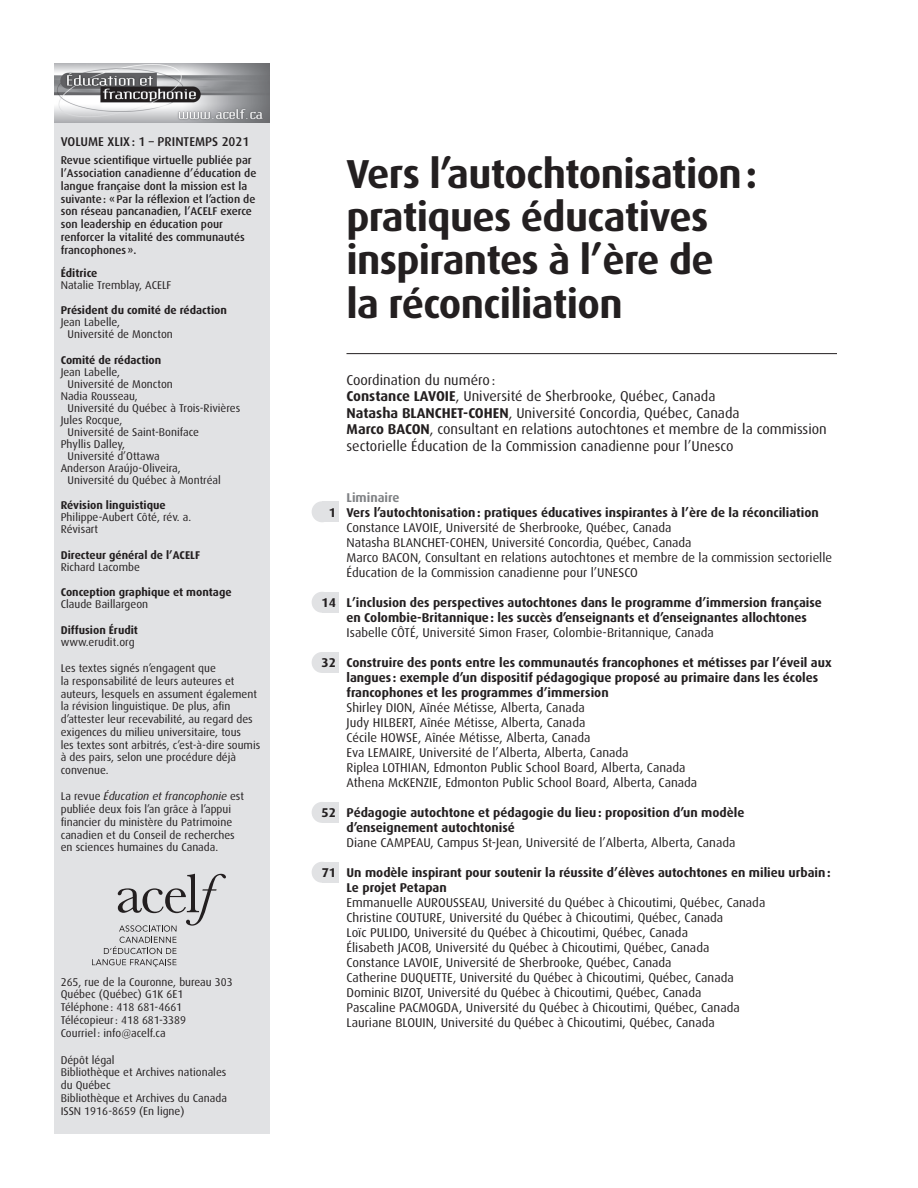
<style>
.page{position:relative;width:918px;height:1188px;background:#fff}
.page>*{position:absolute;margin:0;border:0;box-sizing:border-box;transform-origin:0 0}
.t1{font:700 40.5px/43.5px "Dax";letter-spacing:-.015em;color:#231f20}
.t2{font:14.25px/16.5px "Dax";color:#231f20}
.t3{font:12.75px/15px "Dax";color:#231f20}
.t4{font:700 12.75px/15px "Dax";color:#231f20}
.t5{font:500 12.75px "Dax";color:#231f20}
.t6{font:700 12.75px "Dax";color:#808285}
.t7{font:11.25px/12.8px "Dax";color:#231f20}
.t8{font:500 11.25px/12.9px "Dax";color:#231f20}
.t9{font:700 11.25px "Dax";color:#231f20}
.s1{font-style:italic}
.s2{font-weight:700}
</style>
<div class="page">
<div style="left:54px;top:63px;width:216px;height:1071px;background:#e1e2e4"></div>
<img style="left:54px;top:63px;width:216px;height:60px">
<svg style="left:92px;top:874px;width:134px;height:93px"></svg>
<div style="left:312px;top:501px;width:21px;height:21px;background:#e1e2e4;border-radius:50%"></div>
<div style="left:322px;top:501px;width:17px;height:21px;background:#e1e2e4"></div>
<div style="left:312px;top:592px;width:21px;height:21px;background:#e1e2e4;border-radius:50%"></div>
<div style="left:322px;top:592px;width:17px;height:21px;background:#e1e2e4"></div>
<div style="left:312px;top:652px;width:21px;height:21px;background:#e1e2e4;border-radius:50%"></div>
<div style="left:322px;top:652px;width:17px;height:21px;background:#e1e2e4"></div>
<div style="left:312px;top:802px;width:21px;height:21px;background:#e1e2e4;border-radius:50%"></div>
<div style="left:322px;top:802px;width:17px;height:21px;background:#e1e2e4"></div>
<div style="left:312px;top:862px;width:21px;height:21px;background:#e1e2e4;border-radius:50%"></div>
<div style="left:322px;top:862px;width:17px;height:21px;background:#e1e2e4"></div>
<hr style="left:346px;top:353px;width:491px;height:1px;background:#231f20">
<p class="t5" style="left:61px;top:134px;width:190px">VOLUME XLIX: 1 – PRINTEMPS 2021</p>
<p class="t8" style="left:61px;top:154px;width:197px">Revue scientifique virtuelle publiée par l’Association canadienne d’éducation de langue française dont la mission est la suivante: «Par la réflexion et l’action de son réseau pancanadien, l’ACELF exerce son leadership en éducation pour renforcer la vitalité des communautés francophones».</p>
<p class="t9" style="left:61px;top:267px;width:38px">Éditrice</p>
<p class="t7" style="left:61px;top:279px;width:112px">Natalie Tremblay, ACELF</p>
<p class="t9" style="left:61px;top:304px;width:168px">Président du comité de rédaction</p>
<p class="t7" style="left:67px;top:317px;width:107px;line-height:12px;text-indent:-7px">Jean Labelle,<br>Université de Moncton</p>
<p class="t9" style="left:61px;top:354px;width:102px">Comité de rédaction</p>
<p class="t7" style="left:61px;top:366px;width:61px">Jean Labelle,</p>
<p class="t7" style="left:67px;top:378px;width:107px">Université de Moncton</p>
<p class="t7" style="left:61px;top:390px;width:79px">Nadia Rousseau,</p>
<p class="t7" style="left:67px;top:402px;width:174px">Université du Québec à Trois-Rivières</p>
<p class="t7" style="left:61px;top:414px;width:63px">Jules Rocque,</p>
<p class="t7" style="left:67px;top:426px;width:133px">Université de Saint-Boniface</p>
<p class="t7" style="left:61px;top:438px;width:66px">Phyllis Dalley,</p>
<p class="t7" style="left:67px;top:450px;width:94px">Université d’Ottawa</p>
<p class="t7" style="left:61px;top:462px;width:122px">Anderson Araújo-Oliveira,</p>
<p class="t7" style="left:67px;top:474px;width:155px">Université du Québec à Montréal</p>
<p class="t9" style="left:61px;top:499px;width:106px">Révision linguistique</p>
<p class="t7" style="left:61px;top:512px;width:132px;line-height:12px">Philippe-Aubert Côté, rév. a.<br>Révisart</p>
<p class="t9" style="left:61px;top:549px;width:141px">Directeur général de l’ACELF</p>
<p class="t7" style="left:61px;top:561px;width:81px">Richard Lacombe</p>
<p class="t9" style="left:61px;top:586px;width:172px">Conception graphique et montage</p>
<p class="t7" style="left:61px;top:598px;width:89px">Claude Baillargeon</p>
<p class="t9" style="left:61px;top:624px;width:79px">Diffusion Érudit</p>
<p class="t7" style="left:61px;top:636px;width:75px">www.erudit.org</p>
<p class="t7" style="left:61px;top:662px;width:201px">Les textes signés n’engagent que<br>la responsabilité de leurs auteures et auteurs, lesquels en assument également la révision linguistique. De plus, afin d’attester leur recevabilité, au regard des exigences du milieu universitaire, tous<br>les textes sont arbitrés, c’est-à-dire soumis à des pairs, selon une procédure déjà convenue.</p>
<p class="t7" style="left:61px;top:790px;width:185px">La revue <span class="s1">Éducation et francophonie</span> est publiée deux fois l’an grâce à l’appui financier du ministère du Patrimoine canadien et du Conseil de recherches en sciences humaines du Canada.</p>
<p class="t7" style="left:61px;top:975px;width:174px">265, rue de la Couronne, bureau 303<br>Québec (Québec) G1K 6E1<br>Téléphone: 418 681-4661<br>Télécopieur: 418 681-3389<br>Courriel : info@acelf.ca</p>
<p class="t7" style="left:61px;top:1053px;width:168px">Dépôt légal<br>Bibliothèque et Archives nationales du Québec<br>Bibliothèque et Archives du Canada<br>ISSN 1916-8659 (En ligne)</p>
<h1 class="t1" style="left:346px;top:152px;width:412px">Vers l’autochtonisation: pratiques éducatives inspirantes à l’ère de<br>la réconciliation</h1>
<p class="t2" style="left:346px;top:371px;width:482px">Coordination du numéro:<br><span class="s2">Constance LAVOIE</span>, Université de Sherbrooke, Québec, Canada<br><span class="s2">Natasha BLANCHET-COHEN</span>, Université Concordia, Québec, Canada<br><span class="s2">Marco BACON</span>, consultant en relations autochtones et membre de la commission sectorielle Éducation de la Commission canadienne pour l’Unesco</p>
<p class="t6" style="left:347px;top:490px;width:55px">Liminaire</p>
<p class="t4" style="left:329px;top:505px;width:492px">1 Vers l’autochtonisation: pratiques éducatives inspirantes à l’ère de la réconciliation</p>
<p class="t3" style="left:347px;top:520px;width:487px">Constance LAVOIE, Université de Sherbrooke, Québec, Canada<br>Natasha BLANCHET-COHEN, Université Concordia, Québec, Canada<br>Marco BACON, Consultant en relations autochtones et membre de la commission sectorielle Éducation de la Commission canadienne pour l’UNESCO</p>
<p class="t4" style="left:347px;top:595px;width:477px;text-indent:-25px">14 L’inclusion des perspectives autochtones dans le programme d’immersion française en Colombie-Britannique: les succès d’enseignants et d’enseignantes allochtones</p>
<p class="t3" style="left:347px;top:625px;width:369px">Isabelle CÔTÉ, Université Simon Fraser, Colombie-Britannique, Canada</p>
<p class="t4" style="left:347px;top:655px;width:487px;text-indent:-25px">32 Construire des ponts entre les communautés francophones et métisses par l’éveil aux langues : exemple d’un dispositif pédagogique proposé au primaire dans les écoles francophones et les programmes d’immersion</p>
<p class="t3" style="left:347px;top:700px;width:352px">Shirley DION, Aînée Métisse, Alberta, Canada<br>Judy HILBERT, Aînée Métisse, Alberta, Canada<br>Cécile HOWSE, Aînée Métisse, Alberta, Canada<br>Eva LEMAIRE, Université de l’Alberta, Alberta, Canada<br>Riplea LOTHIAN, Edmonton Public School Board, Alberta, Canada Athena McKENZIE, Edmonton Public School Board, Alberta, Canada</p>
<p class="t4" style="left:347px;top:805px;width:399px;text-indent:-25px">52 Pédagogie autochtone et pédagogie du lieu: proposition d’un modèle d’enseignement autochtonisé</p>
<p class="t3" style="left:347px;top:835px;width:390px">Diane CAMPEAU, Campus St-Jean, Université de l’Alberta, Alberta, Canada</p>
<p class="t4" style="left:347px;top:865px;width:486px;text-indent:-25px">71 Un modèle inspirant pour soutenir la réussite d’élèves autochtones en milieu urbain:<br>Le projet Petapan</p>
<p class="t3" style="left:347px;top:895px;width:420px">Emmanuelle AUROUSSEAU, Université du Québec à Chicoutimi, Québec, Canada Christine COUTURE, Université du Québec à Chicoutimi, Québec, Canada<br>Loïc PULIDO, Université du Québec à Chicoutimi, Québec, Canada<br>Élisabeth JACOB, Université du Québec à Chicoutimi, Québec, Canada Constance LAVOIE, Université de Sherbrooke, Québec, Canada<br>Catherine DUQUETTE, Université du Québec à Chicoutimi, Québec, Canada Dominic BIZOT, Université du Québec à Chicoutimi, Québec, Canada<br>Pascaline PACMOGDA, Université du Québec à Chicoutimi, Québec, Canada Lauriane BLOUIN, Université du Québec à Chicoutimi, Québec, Canada</p>
</div>
